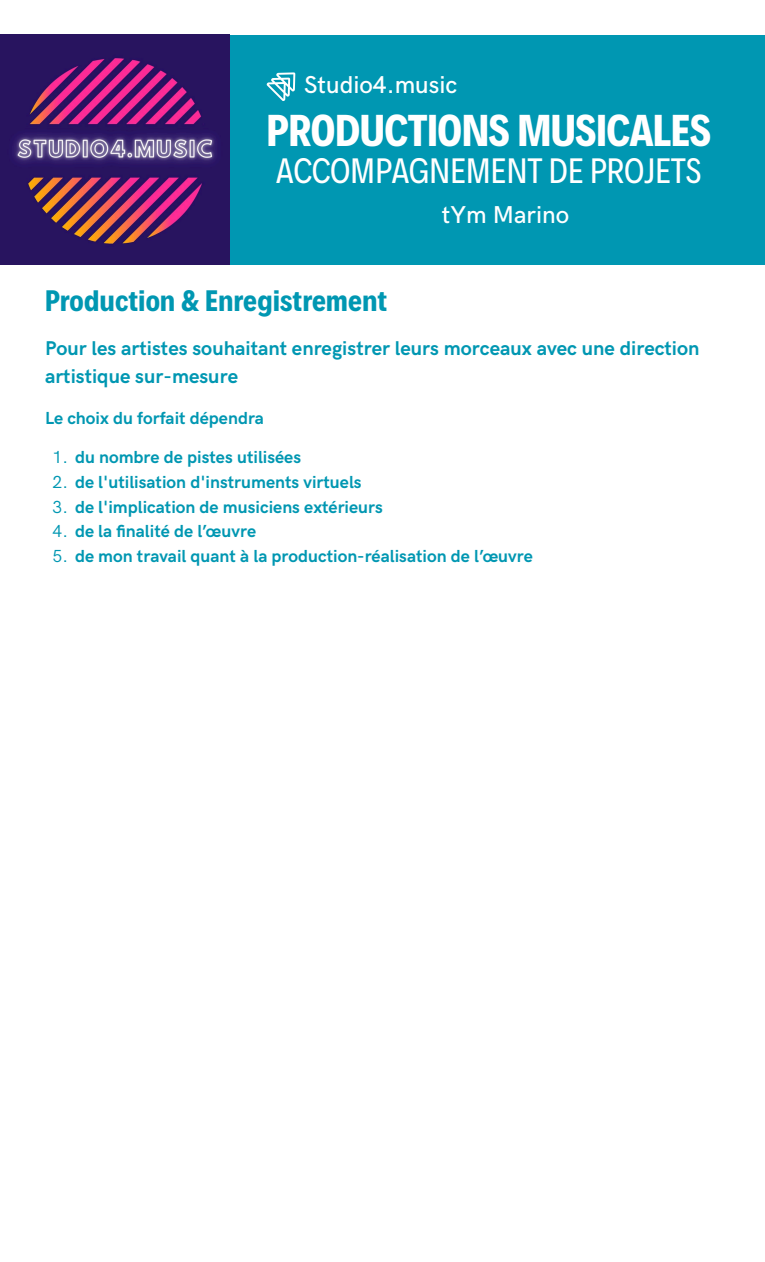
<style>
.page{position:relative;width:765px;height:1262px;background:#fff}
.page>*{position:absolute;margin:0;border:0;box-sizing:border-box;transform-origin:0 0}
.t1{font:700 45.12px "Decalotype";letter-spacing:-.01em;color:#fff}
.t2{font:35.75px "Decalotype";letter-spacing:-.01em;color:#fff}
.t3{font:700 30px "Decalotype";color:#0097b2}
.t4{font:500 24.5px "HK Grotesk";color:#fff}
.t5{font:700 20px/27.2px "HK Grotesk";color:#0097b2}
.t6{font:700 17.5px "HK Grotesk";color:#0097b2}
.s1{font-weight:400}
</style>
<div class="page">
<div style="left:0;top:35px;width:765px;height:229px;background:#0097b2"></div>
<svg style="left:267px;top:72px;width:28px;height:29px"></svg>
<img style="left:0;top:35px;width:229px;height:229px">
<p class="t4" style="left:304px;top:71px;width:155px">Studio4.music</p>
<p class="t1" style="left:267px;top:101px;width:446px">PRODUCTIONS MUSICALES</p>
<p class="t2" style="left:276px;top:147px;width:427px">ACCOMPAGNEMENT DE PROJETS</p>
<p class="t4" style="left:442px;top:201px;width:129px">tYm Marino</p>
<h1 class="t3" style="left:45px;top:281px;width:344px">Production &amp; Enregistrement</h1>
<h2 class="t5" style="left:45px;top:336px;width:656px">Pour les artistes souhaitant enregistrer leurs morceaux avec une direction artistique sur-mesure</h2>
<p class="t6" style="left:45px;top:408px;width:221px">Le choix du forfait dépendra</p>
<p class="t6" style="left:52px;top:447px;width:250px"><span class="s1">1.</span> du nombre de pistes utilisées</p>
<p class="t6" style="left:52px;top:473px;width:311px"><span class="s1">2.</span> de l'utilisation d'instruments virtuels</p>
<p class="t6" style="left:52px;top:497px;width:332px"><span class="s1">3.</span> de l'implication de musiciens extérieurs</p>
<p class="t6" style="left:52px;top:521px;width:205px"><span class="s1">4.</span> de la fi nalité de l’œuvre</p>
<p class="t6" style="left:52px;top:546px;width:482px"><span class="s1">5.</span> de mon travail quant à la production-réalisation de l’œuvre</p>
</div>
